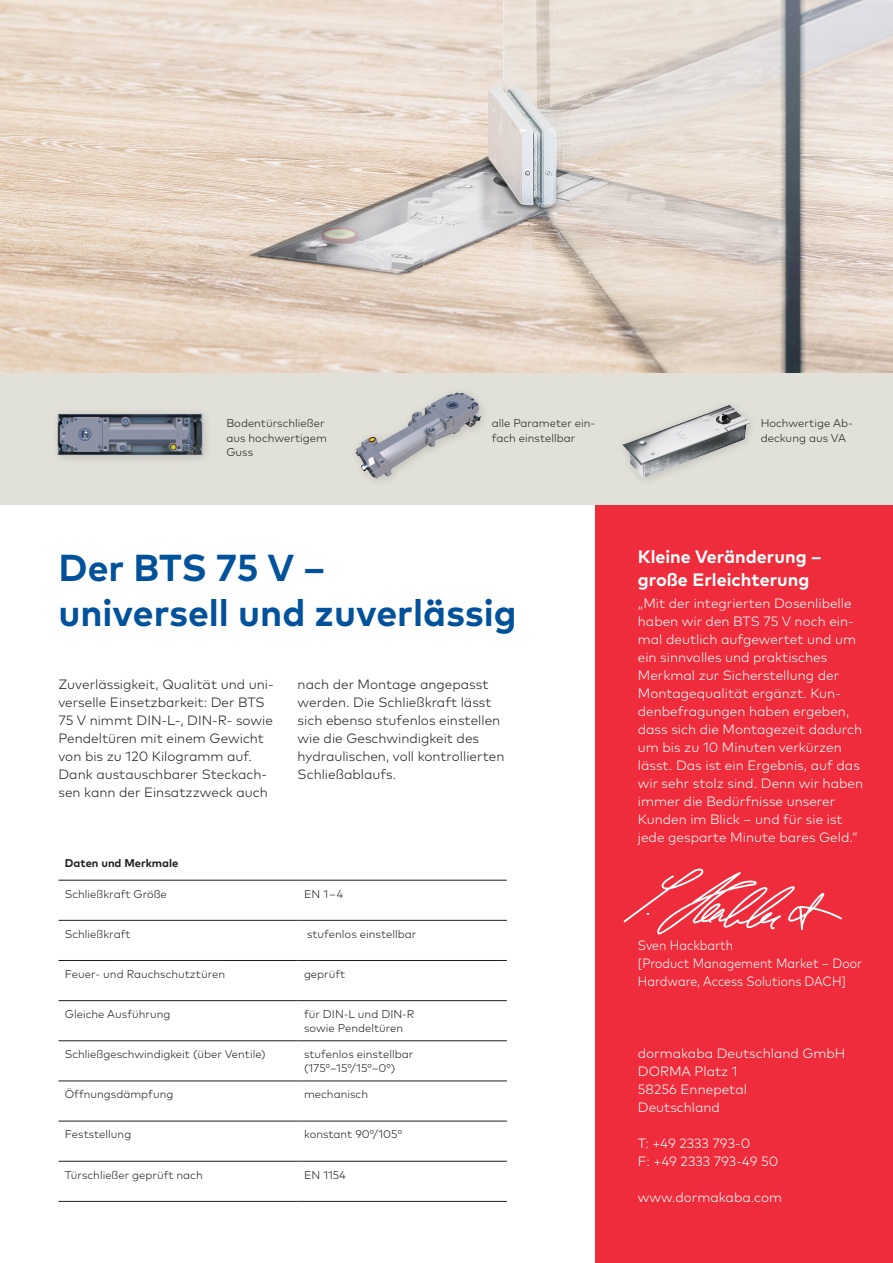
<style>
.page{position:relative;width:893px;height:1263px;background:#fff}
.page>*{position:absolute;margin:0;border:0;box-sizing:border-box;transform-origin:0 0}
.Title_blue_25pt_30pt{font:700 37.5px "Mark Pro";color:#01519b}
.Descriptor_bold_ligh{font:700 18px/22.5px "Mark Pro";color:#fff}
.Descriptor_light_bla{font:300 13.5px/18px "Mark Pro";color:#fff}
.Descriptor_bold_blac{font:300 13.5px/18px "Mark Pro";color:#231f20}
.Descriptor_bold_ligh-2{font:300 13.5px/18px "Mark Pro";color:#fff}
.Descriptor_light_bla-2{font:300 13.5px/18px "Mark Pro";color:#fff;scale:.91 1}
.Tab_Head_right_bold{font:300 11.25px/14.2px "Mark Pro";color:#231f20}
.Tab_Head_left_light{font:300 11.25px "Mark Pro";color:#231f20}
.Tab_Head_left_bold_7{font:700 11.25px "Mark Pro";color:#231f20}
</style>
<div class="page">
<img style="left:0;top:0;width:893px;height:373px">
<div style="left:0;top:373px;width:893px;height:132px;background:#e2e1d9"></div>
<div style="left:595px;top:505px;width:298px;height:758px;background:#ee2c3b"></div>
<img style="left:57px;top:413px;width:147px;height:46px">
<img style="left:355px;top:392px;width:128px;height:89px">
<img style="left:622px;top:405px;width:129px;height:75px">
<hr style="left:58px;top:880px;width:240px;height:1px;background:#231f20">
<hr style="left:58px;top:920px;width:240px;height:1px;background:#231f20">
<hr style="left:58px;top:960px;width:240px;height:1px;background:#231f20">
<hr style="left:58px;top:1000px;width:240px;height:1px;background:#231f20">
<hr style="left:58px;top:1040px;width:240px;height:1px;background:#231f20">
<hr style="left:58px;top:1081px;width:240px;height:1px;background:#231f20">
<hr style="left:58px;top:1121px;width:240px;height:1px;background:#231f20">
<hr style="left:58px;top:1161px;width:240px;height:1px;background:#231f20">
<hr style="left:58px;top:1201px;width:240px;height:1px;background:#231f20">
<hr style="left:298px;top:960px;width:209px;height:1px;background:#231f20">
<hr style="left:298px;top:1000px;width:209px;height:1px;background:#231f20">
<hr style="left:298px;top:1040px;width:209px;height:1px;background:#231f20">
<hr style="left:298px;top:1081px;width:209px;height:1px;background:#231f20">
<hr style="left:298px;top:1121px;width:209px;height:1px;background:#231f20">
<hr style="left:298px;top:1161px;width:209px;height:1px;background:#231f20">
<hr style="left:298px;top:1201px;width:209px;height:1px;background:#231f20">
<hr style="left:298px;top:880px;width:209px;height:1px;background:#231f20">
<hr style="left:298px;top:920px;width:209px;height:1px;background:#231f20">
<svg style="left:623px;top:868px;width:219px;height:66px"></svg>
<p class="Tab_Head_right_bold" style="left:226px;top:415px;width:102px">Bodentürschließer aus hochwertigem<br>Guss</p>
<p class="Tab_Head_right_bold" style="left:492px;top:415px;width:105px">alle Parameter ein&shy;fach einstellbar</p>
<p class="Tab_Head_right_bold" style="left:761px;top:415px;width:93px">Hochwertige Ab&shy;deckung aus VA</p>
<p class="Title_blue_25pt_30pt" style="left:58px;top:539px;width:268px">Der BTS 75 V –</p>
<p class="Title_blue_25pt_30pt" style="left:58px;top:584px;width:460px">universell und zuverlässig</p>
<p class="Descriptor_bold_blac" style="left:58px;top:674px;width:217px">Zuverlässigkeit, Qualität und uni&shy;verselle Einsetzbarkeit: Der BTS<br>75 V nimmt DIN-L-, DIN-R- sowie<br>Pendeltüren mit einem Gewicht von bis zu 120 Kilogramm auf.<br>Dank austauschbarer Steckach&shy;sen kann der Einsatzzweck auch</p>
<p class="Descriptor_bold_blac" style="left:298px;top:674px;width:208px">nach der Montage angepasst werden. Die Schließkraft lässt sich ebenso stufenlos einstellen wie die Geschwindigkeit des hydraulischen, voll kontrollierten<br>Schließablaufs.</p>
<p class="Tab_Head_left_bold_7" style="left:65px;top:855px;width:115px">Daten und Merkmale</p>
<p class="Tab_Head_left_light" style="left:65px;top:885px;width:104px">Schließkraft Größe</p>
<p class="Tab_Head_right_bold" style="left:304px;top:885px;width:41px">EN 1 – 4</p>
<p class="Tab_Head_left_light" style="left:65px;top:925px;width:67px">Schließkraft</p>
<p class="Tab_Head_left_light" style="left:307px;top:925px;width:111px">stufenlos einstellbar</p>
<p class="Tab_Head_left_light" style="left:65px;top:965px;width:162px">Feuer- und Rauchschutztüren</p>
<p class="Tab_Head_right_bold" style="left:304px;top:966px;width:43px">geprüft</p>
<p class="Tab_Head_left_light" style="left:65px;top:1006px;width:107px">Gleiche Ausführung</p>
<p class="Tab_Head_right_bold" style="left:304px;top:1006px;width:112px">für DIN-L und DIN-R sowie Pendeltüren</p>
<p class="Tab_Head_left_light" style="left:65px;top:1046px;width:202px">Schließgeschwindigkeit (über Ventile)</p>
<p class="Tab_Head_right_bold" style="left:304px;top:1046px;width:111px">stufenlos einstellbar (175°–15°/15°–0°)</p>
<p class="Tab_Head_left_light" style="left:65px;top:1086px;width:110px">Öffnungsdämpfung</p>
<p class="Tab_Head_right_bold" style="left:304px;top:1086px;width:66px">mechanisch</p>
<p class="Tab_Head_left_light" style="left:65px;top:1126px;width:68px">Feststellung</p>
<p class="Tab_Head_right_bold" style="left:304px;top:1126px;width:99px">konstant 90°/105°</p>
<p class="Tab_Head_left_light" style="left:65px;top:1166px;width:139px">Türschließer geprüft nach</p>
<p class="Tab_Head_right_bold" style="left:304px;top:1167px;width:44px">EN 1154</p>
<p class="Descriptor_bold_ligh" style="left:638px;top:544px;width:185px">Kleine Veränderung – große Erleichterung</p>
<p class="Descriptor_light_bla" style="left:638px;top:593px;width:227px">„Mit der integrierten Dosenlibelle haben wir den BTS 75 V noch ein&shy;mal deutlich aufgewertet und um ein sinnvolles und praktisches<br>Merkmal zur Sicherstellung der<br>Montagequalität ergänzt. Kun&shy;denbefragungen haben ergeben, dass sich die Montagezeit dadurch um bis zu 10 Minuten verkürzen lässt. Das ist ein Ergebnis, auf das wir sehr stolz sind. Denn wir haben immer die Bedürfnisse unserer<br>Kunden im Blick – und für sie ist jede gesparte Minute bares Geld.“</p>
<p class="Descriptor_light_bla-2" style="left:638px;top:935px;width:106px">Sven Hackbarth</p>
<p class="Descriptor_light_bla-2" style="left:638px;top:953px;width:248px">[Product Management Market – Door<br>Hardware, Access Solutions DACH]</p>
<p class="Descriptor_bold_ligh-2" style="left:638px;top:1043px;width:209px">dormakaba Deutschland GmbH</p>
<p class="Descriptor_bold_ligh-2" style="left:638px;top:1061px;width:101px">DORMA Platz 1</p>
<p class="Descriptor_bold_ligh-2" style="left:638px;top:1079px;width:111px">58256 Ennepetal</p>
<p class="Descriptor_bold_ligh-2" style="left:638px;top:1097px;width:84px">Deutschland</p>
<p class="Descriptor_bold_ligh-2" style="left:638px;top:1133px;width:142px">T: +49 2333 793-0<br>F: +49 2333 793-49 50</p>
<p class="Descriptor_bold_ligh-2" style="left:638px;top:1187px;width:146px">www.dormakaba.com</p>
</div>
